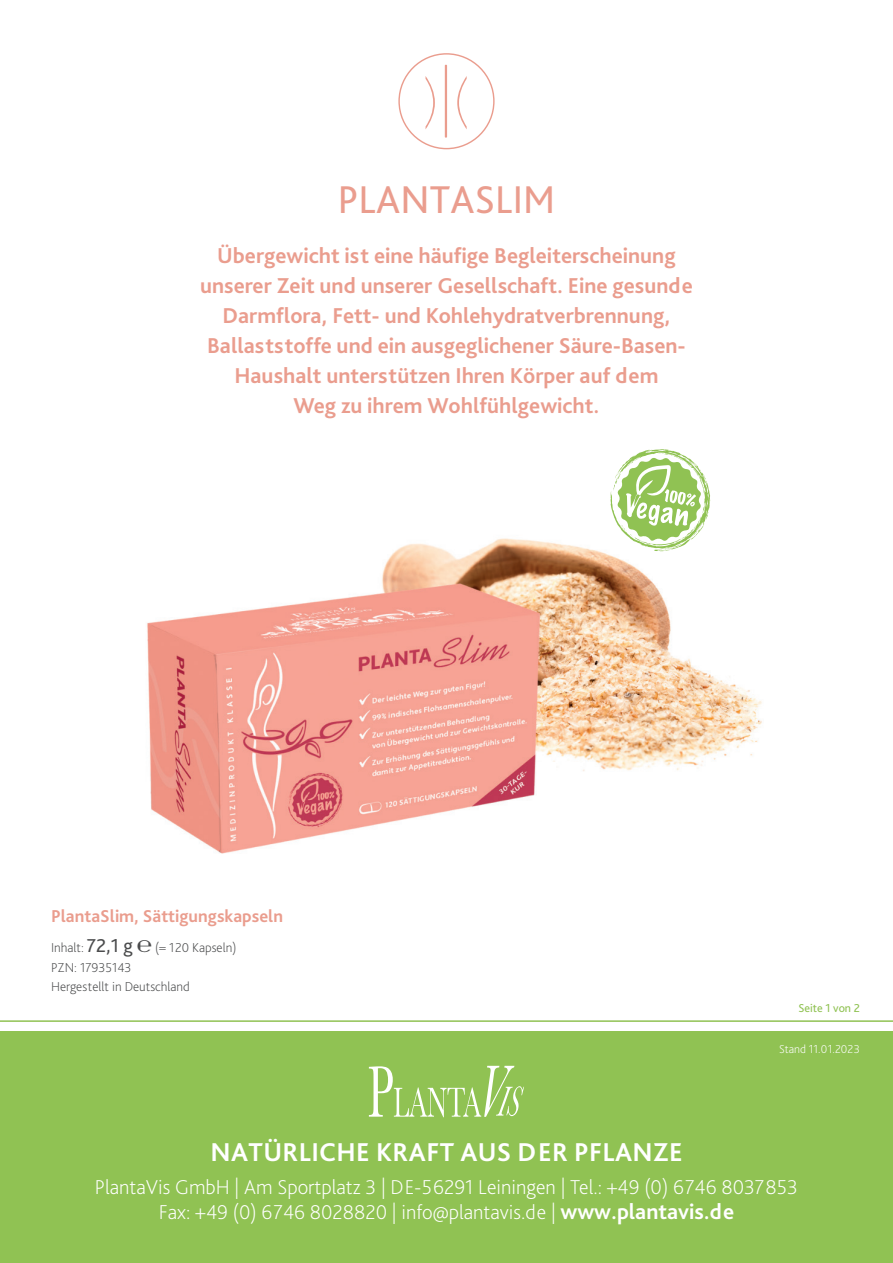
<style>
.page{position:relative;width:893px;height:1263px;background:#fff}
.page>*{position:absolute;margin:0;border:0;box-sizing:border-box;transform-origin:0 0}
.t1{font:40.5px "Bliss Pro";letter-spacing:.005em;color:#ea9d8e}
.t2{font:700 27px "Bliss Pro";letter-spacing:.015em;color:#fff}
.t3{font:700 22.5px/30px "Bliss Pro";color:#ea9d8e;text-align:center}
.t4{font:200 21px/25.5px "Bliss Pro";color:#fff;text-align:center}
.t5{font:700 18px "Bliss Pro";color:#ea9d8e}
.t6{font:200 13.5px/19.5px "Bliss Pro";color:#4b4c4d}
.t7{font:200 12px "Bliss Pro";color:#fff}
.t8{font:12px "Bliss Pro";color:#90c253}
.s1{font-weight:400;font-size:19.5px}
.s2{font-size:19.5px}
.s3{font-weight:700;font-size:22.5px}
</style>
<div class="page">
<img style="left:147px;top:538px;width:615px;height:316px">
<svg style="left:398px;top:53px;width:97px;height:96px"></svg>
<hr style="left:445px;top:65px;width:2px;height:73px;background:#ea9d8e">
<div style="left:0;top:1031px;width:893px;height:232px;background:#90c253"></div>
<svg style="left:369px;top:1066px;width:155px;height:51px"></svg>
<hr style="left:0;top:1020px;width:893px;height:2px;background:#90c253">
<svg style="left:610px;top:449px;width:101px;height:103px"></svg>
<h1 class="t1" style="left:338px;top:174px;width:219px">PLANTASLIM</h1>
<p class="t3" style="left:200px;top:240px;width:494px">Übergewicht ist eine häufige Begleiterscheinung unserer Zeit und unserer Gesellschaft. Eine gesunde Darmflora, Fett- und Kohlehydratverbrennung, Ballaststoffe und ein ausgeglichener Säure-Basen-Haushalt unterstützen Ihren Körper auf dem<br>Weg zu ihrem Wohlfühlgewicht.</p>
<p class="t5" style="left:51px;top:905px;width:233px">PlantaSlim, Sättigungskapseln</p>
<p class="t6" style="left:51px;top:938px;width:187px">Inhalt: <span class="s1">72,1 g</span> <span class="s2">℮</span> (= 120 Kapseln)<br>PZN: 17935143<br>Hergestellt in Deutschland</p>
<p class="t8" style="left:798px;top:1000px;width:63px">Seite 1 von 2</p>
<p class="t7" style="left:779px;top:1041px;width:82px">Stand 11.01.2023</p>
<p class="t2" style="left:210px;top:1135px;width:474px">NATÜRLICHE KRAFT AUS DER PFLANZE</p>
<p class="t4" style="left:95px;top:1174px;width:705px">PlantaVis GmbH | Am Sportplatz 3 | DE-56291 Leiningen | Tel.: +49 (0) 6746 8037853<br>Fax: +49 (0) 6746 8028820 | info@plantavis.de | <span class="s3">www.plantavis.de</span></p>
</div>
